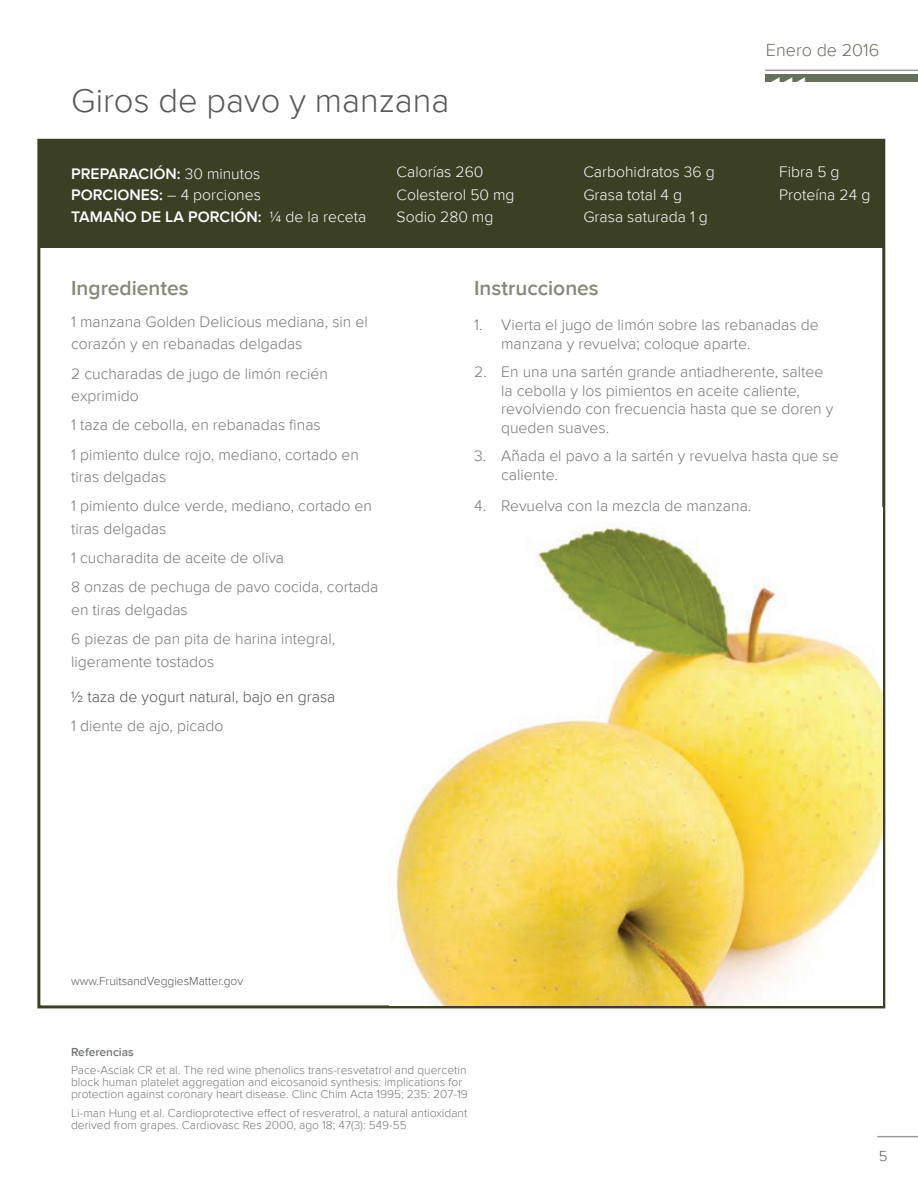
<style>
.page{position:relative;width:918px;height:1188px;background:#fff}
.page>*{position:absolute;margin:0;border:0;box-sizing:border-box;transform-origin:0 0}
.t1{font:300 34.5px "Proxima Nova";color:#57585a}
.t2{font:25.5px "Bauhaus 93";color:#fff}
.t3{font:600 21px "Proxima Nova";color:#828a77}
.t4{font:300 18px "Proxima Nova";color:#67705c}
.t5{font:300 15.75px/29.2px "Proxima Nova";color:#75777a}
.t6{font:300 15.75px/22.5px "Proxima Nova";color:#fff}
.t7{font:600 15.75px/21.5px "Proxima Nova";color:#fff}
.t8{font:300 15.75px "Proxima Nova";color:#535455}
.t9{font:300 15px "Proxima Nova";color:#57585a}
.t10{font:300 12px/12px "Proxima Nova";color:#75777a}
.t11{font:300 12px "Proxima Nova";color:#57585a}
.t12{font:600 12px "Proxima Nova";color:#75777a}
.s1{font-weight:300}
</style>
<div class="page">
<hr style="left:765px;top:70px;width:153px;height:1px;background:#61615d">
<div style="left:765px;top:74px;width:153px;height:8px;background:#67705c"></div>
<hr style="left:877px;top:1136px;width:41px;height:1px;background:#61615d">
<div style="left:39px;top:140px;width:845px;height:107px;background:#3b4025"></div>
<img style="left:396px;top:524px;width:486px;height:481px">
<h1 class="t1" style="left:71px;top:80px;width:380px">Giros de pavo y manzana</h1>
<p class="t4" style="left:766px;top:40px;width:115px">Enero de 2016</p>
<h2 class="t2" style="left:768px;top:71px;width:40px">&lt;&lt;&lt;</h2>
<p class="t7" style="left:71px;top:163px;width:297px">PREPARACIÓN: <span class="s1">30 minutos<br></span>PORCIONES: <span class="s1">– 4 porciones<br></span>TAMAÑO DE LA PORCIÓN: <span class="s1">¼ de la receta</span></p>
<p class="t6" style="left:583px;top:161px;width:133px">Carbohidratos 36 g<br>Grasa total 4 g<br>Grasa saturada 1 g</p>
<p class="t6" style="left:397px;top:161px;width:120px">Calorías 260<br>Colesterol 50 mg<br>Sodio 280 mg</p>
<p class="t6" style="left:779px;top:161px;width:93px">Fibra 5 g<br>Proteína 24 g</p>
<h3 class="t3" style="left:71px;top:276px;width:119px">Ingredientes</h3>
<p class="t5" style="left:71px;top:311px;width:298px;line-height:22.5px">1 manzana Golden Delicious mediana, sin el corazón y en rebanadas delgadas</p>
<p class="t5" style="left:71px;top:362px;width:258px;line-height:22.5px">2 cucharadas de jugo de limón recién exprimido</p>
<p class="t5" style="left:71px;top:411px;width:289px">1 taza de cebolla, en rebanadas finas<br>1 pimiento dulce rojo, mediano, cortado en</p>
<p class="t5" style="left:71px;top:463px;width:302px">tiras delgadas<br>1 pimiento dulce verde, mediano, cortado en</p>
<p class="t5" style="left:71px;top:514px;width:309px">tiras delgadas<br>1 cucharadita de aceite de oliva<br>8 onzas de pechuga de pavo cocida, cortada</p>
<p class="t5" style="left:71px;top:595px;width:266px">en tiras delgadas<br>6 piezas de pan pita de harina integral,</p>
<p class="t5" style="left:71px;top:647px;width:145px">ligeramente tostados</p>
<p class="t8" style="left:71px;top:688px;width:266px">1/2 taza de yogurt natural, bajo en grasa</p>
<p class="t5" style="left:71px;top:712px;width:154px">1 diente de ajo, picado</p>
<p class="t11" style="left:71px;top:974px;width:174px">www.FruitsandVeggiesMatter.gov</p>
<p class="t12" style="left:71px;top:1045px;width:64px">Referencias</p>
<h3 class="t3" style="left:474px;top:276px;width:126px">Instrucciones</h3>
<p class="t5" style="left:501px;top:316px;width:319px;line-height:18.8px;text-indent:-27px">1. Vierta el jugo de limón sobre las rebanadas de manzana y revuelva; coloque aparte.</p>
<p class="t5" style="left:501px;top:362px;width:334px;line-height:18.8px;text-indent:-27px">2. En una una sartén grande antiadherente, saltee la cebolla y los pimientos en aceite caliente, revolviendo con frecuencia hasta que se doren y queden suaves.</p>
<p class="t5" style="left:501px;top:447px;width:339px;line-height:18.8px;text-indent:-27px">3. Añada el pavo a la sartén y revuelva hasta que se caliente.</p>
<p class="t5" style="left:474px;top:491px;width:279px">4. Revuelva con la mezcla de manzana.</p>
<p class="t10" style="left:71px;top:1064px;width:398px">Pace-Asciak CR et al. The red wine phenolics trans-resvetatrol and quercetin block human platelet aggregation and eicosanoid synthesis: implications for protection against coronary heart disease. Clinc Chim Acta 1995; 235: 207-19</p>
<p class="t10" style="left:71px;top:1107px;width:398px">Li-man Hung et al. Cardioprotective effect of resveratrol, a natural antioxidant derived from grapes. Cardiovasc Res 2000, ago 18; 47(3): 549-55</p>
<p class="t9" style="left:879px;top:1147px;width:10px">5</p>
</div>
